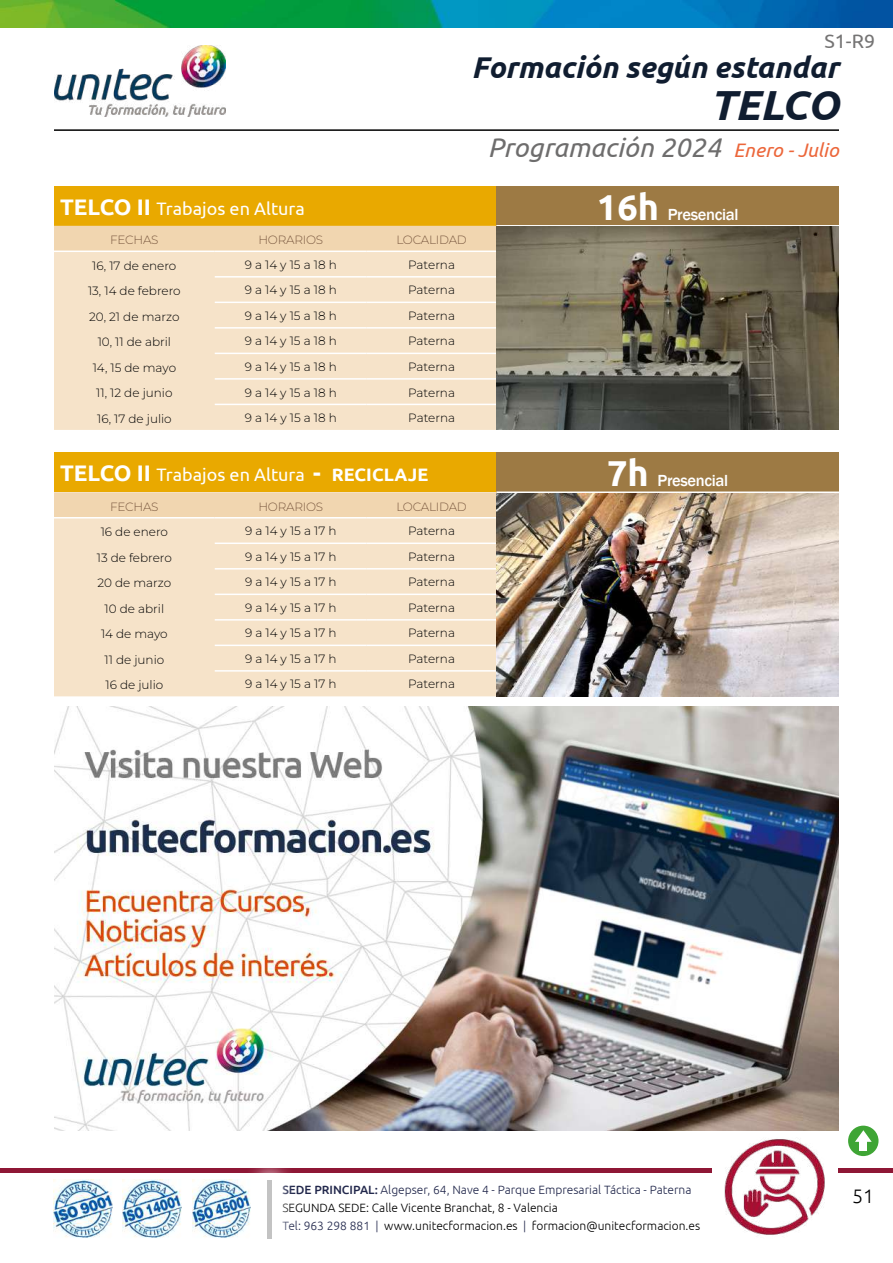
<style>
.page{position:relative;width:893px;height:1263px;background:#fff}
.page>*{position:absolute;margin:0;border:0;box-sizing:border-box;transform-origin:0 0}
.t1{font:italic 700 42px "Ubuntu";letter-spacing:-.01em;color:#101d30}
.t2{font:italic 700 30px "Ubuntu";color:#101d30}
.t3{font:italic 27px "Ubuntu";color:#6e6d6d}
.t4{font:19.5px "Ubuntu";color:#757474}
.t5{font:300 19.5px "Ubuntu";color:#000}
.t6{font:18px "Ubuntu";color:#fff}
.t7{font:500 16.5px "Franklin Gothic";letter-spacing:-.02em;color:#fff}
.t8{font:300 12px "Montserrat";color:#000}
.t9{font:300 12px/18px "Ubuntu";color:#000}
.t10{font:300 12px "Montserrat";letter-spacing:-.02em;color:#7d5c43}
.s1{font-size:19.5px;color:#ec663a}
.s2{font-weight:700;font-size:22.5px}
.s3{font-family:"Ubuntu";font-weight:700;font-size:36px}
.s4{font-weight:700}
.s5{font-weight:500;color:#21274c}
.s6{font-weight:500;color:#22284c}
.s7{color:#22284c}
</style>
<div class="page">
<div style="left:0;top:1168px;width:893px;height:5px;background:#8e1735"></div>
<div style="left:712px;top:1131px;width:125px;height:111px;background:#fff"></div>
<img style="left:724px;top:1139px;width:101px;height:96px">
<img style="left:0;top:0;width:893px;height:27px">
<img style="left:54px;top:45px;width:171px;height:71px">
<div style="left:243px;top:1156px;width:53px;height:106px;background:#fff"></div>
<div style="left:267px;top:1180px;width:5px;height:58px;background:#c3c3c3"></div>
<img style="left:54px;top:1179px;width:58px;height:59px">
<img style="left:123px;top:1179px;width:59px;height:59px">
<img style="left:192px;top:1179px;width:59px;height:59px">
<img style="left:54px;top:706px;width:785px;height:425px">
<div style="left:848px;top:1125px;width:30px;height:31px;background:#3fa535;border-radius:50%"></div>
<div style="left:860px;top:1139px;width:7px;height:11px;background:#fff"></div>
<svg style="left:855px;top:1130px;width:17px;height:12px"></svg>
<hr style="left:54px;top:129px;width:785px;height:2px;background:#000">
<div style="left:54px;top:186px;width:442px;height:40px;background:#e9a900"></div>
<div style="left:496px;top:186px;width:343px;height:40px;background:#9d7a44"></div>
<div style="left:54px;top:226px;width:442px;height:25px;background:#f1d6b0"></div>
<div style="left:54px;top:252px;width:442px;height:178px;background:#f6e3c9"></div>
<hr style="left:215px;top:276px;width:152px;height:2px;background:#fff">
<hr style="left:367px;top:276px;width:129px;height:2px;background:#fff">
<hr style="left:215px;top:302px;width:152px;height:1px;background:#fff">
<hr style="left:367px;top:302px;width:129px;height:1px;background:#fff">
<hr style="left:215px;top:327px;width:152px;height:2px;background:#fff">
<hr style="left:367px;top:327px;width:129px;height:2px;background:#fff">
<hr style="left:215px;top:353px;width:152px;height:1px;background:#fff">
<hr style="left:367px;top:353px;width:129px;height:1px;background:#fff">
<hr style="left:215px;top:378px;width:152px;height:2px;background:#fff">
<hr style="left:367px;top:378px;width:129px;height:2px;background:#fff">
<hr style="left:215px;top:404px;width:152px;height:1px;background:#fff">
<hr style="left:367px;top:404px;width:129px;height:1px;background:#fff">
<hr style="left:496px;top:225px;width:343px;height:2px;background:#fff">
<img style="left:496px;top:227px;width:343px;height:203px">
<div style="left:54px;top:452px;width:442px;height:40px;background:#e9a900"></div>
<div style="left:496px;top:452px;width:343px;height:40px;background:#9d7a44"></div>
<div style="left:54px;top:492px;width:442px;height:25px;background:#f1d6b0"></div>
<div style="left:54px;top:518px;width:442px;height:178px;background:#f6e3c9"></div>
<hr style="left:215px;top:542px;width:152px;height:2px;background:#fff">
<hr style="left:367px;top:542px;width:129px;height:2px;background:#fff">
<hr style="left:215px;top:568px;width:152px;height:1px;background:#fff">
<hr style="left:367px;top:568px;width:129px;height:1px;background:#fff">
<hr style="left:215px;top:594px;width:152px;height:1px;background:#fff">
<hr style="left:367px;top:594px;width:129px;height:1px;background:#fff">
<hr style="left:215px;top:619px;width:152px;height:2px;background:#fff">
<hr style="left:367px;top:619px;width:129px;height:2px;background:#fff">
<hr style="left:215px;top:645px;width:152px;height:1px;background:#fff">
<hr style="left:367px;top:645px;width:129px;height:1px;background:#fff">
<hr style="left:215px;top:670px;width:152px;height:2px;background:#fff">
<hr style="left:367px;top:670px;width:129px;height:2px;background:#fff">
<hr style="left:496px;top:491px;width:343px;height:2px;background:#fff">
<img style="left:496px;top:493px;width:343px;height:203px">
<h3 class="t4" style="left:824px;top:29px;width:52px">S1-R9</h3>
<h2 class="t2" style="left:471px;top:49px;width:369px">Formación según estandar</h2>
<h1 class="t1" style="left:710px;top:79px;width:130px">TELCO</h1>
<h3 class="t3" style="left:488px;top:131px;width:353px">Programación 2024 <span class="s1">Enero - Julio</span></h3>
<h3 class="t6" style="left:60px;top:197px;width:246px"><span class="s2">TELCO II</span> Trabajos en Altura</h3>
<h3 class="t7" style="left:597px;top:204px;width:143px"><span class="s3">16h</span> Presencial</h3>
<p class="t10" style="left:110px;top:232px;width:50px">FECHAS</p>
<p class="t10" style="left:258px;top:232px;width:66px">HORARIOS</p>
<p class="t10" style="left:396px;top:232px;width:72px">LOCALIDAD</p>
<p class="t8" style="left:92px;top:258px;width:86px">16, 17 de enero</p>
<p class="t8" style="left:245px;top:257px;width:94px">9 a 14 y 15 a 18 h</p>
<p class="t8" style="left:408px;top:257px;width:48px">Paterna</p>
<p class="t8" style="left:88px;top:283px;width:94px">13, 14 de febrero</p>
<p class="t8" style="left:245px;top:282px;width:94px">9 a 14 y 15 a 18 h</p>
<p class="t8" style="left:408px;top:282px;width:48px">Paterna</p>
<p class="t8" style="left:89px;top:309px;width:92px">20, 21 de marzo</p>
<p class="t8" style="left:245px;top:308px;width:94px">9 a 14 y 15 a 18 h</p>
<p class="t8" style="left:408px;top:308px;width:48px">Paterna</p>
<p class="t8" style="left:98px;top:334px;width:75px">10, 11 de abril</p>
<p class="t8" style="left:245px;top:333px;width:94px">9 a 14 y 15 a 18 h</p>
<p class="t8" style="left:408px;top:333px;width:48px">Paterna</p>
<p class="t8" style="left:93px;top:360px;width:85px">14, 15 de mayo</p>
<p class="t8" style="left:245px;top:359px;width:94px">9 a 14 y 15 a 18 h</p>
<p class="t8" style="left:408px;top:359px;width:48px">Paterna</p>
<p class="t8" style="left:96px;top:385px;width:78px">11, 12 de junio</p>
<p class="t8" style="left:245px;top:384px;width:94px">9 a 14 y 15 a 18 h</p>
<p class="t8" style="left:408px;top:384px;width:48px">Paterna</p>
<p class="t8" style="left:97px;top:411px;width:76px">16, 17 de julio</p>
<p class="t8" style="left:245px;top:410px;width:94px">9 a 14 y 15 a 18 h</p>
<p class="t8" style="left:408px;top:410px;width:48px">Paterna</p>
<h3 class="t6" style="left:60px;top:464px;width:370px"><span class="s2">TELCO II</span> Trabajos en Altura <span class="s2">-</span> <span class="s4">RECICLAJE</span></h3>
<h3 class="t7" style="left:607px;top:470px;width:123px"><span class="s3">7h</span> Presencial</h3>
<p class="t10" style="left:110px;top:499px;width:50px">FECHAS</p>
<p class="t10" style="left:258px;top:499px;width:66px">HORARIOS</p>
<p class="t10" style="left:396px;top:499px;width:72px">LOCALIDAD</p>
<p class="t8" style="left:101px;top:524px;width:69px">16 de enero</p>
<p class="t8" style="left:245px;top:523px;width:93px">9 a 14 y 15 a 17 h</p>
<p class="t8" style="left:408px;top:523px;width:48px">Paterna</p>
<p class="t8" style="left:97px;top:550px;width:77px">13 de febrero</p>
<p class="t8" style="left:245px;top:549px;width:93px">9 a 14 y 15 a 17 h</p>
<p class="t8" style="left:408px;top:549px;width:48px">Paterna</p>
<p class="t8" style="left:97px;top:575px;width:75px">20 de marzo</p>
<p class="t8" style="left:245px;top:574px;width:93px">9 a 14 y 15 a 17 h</p>
<p class="t8" style="left:408px;top:574px;width:48px">Paterna</p>
<p class="t8" style="left:105px;top:601px;width:61px">10 de abril</p>
<p class="t8" style="left:245px;top:600px;width:93px">9 a 14 y 15 a 17 h</p>
<p class="t8" style="left:408px;top:600px;width:48px">Paterna</p>
<p class="t8" style="left:101px;top:626px;width:68px">14 de mayo</p>
<p class="t8" style="left:245px;top:625px;width:93px">9 a 14 y 15 a 17 h</p>
<p class="t8" style="left:408px;top:625px;width:48px">Paterna</p>
<p class="t8" style="left:104px;top:652px;width:61px">11 de junio</p>
<p class="t8" style="left:245px;top:651px;width:93px">9 a 14 y 15 a 17 h</p>
<p class="t8" style="left:408px;top:651px;width:48px">Paterna</p>
<p class="t8" style="left:105px;top:677px;width:59px">16 de julio</p>
<p class="t8" style="left:245px;top:676px;width:93px">9 a 14 y 15 a 17 h</p>
<p class="t8" style="left:408px;top:676px;width:48px">Paterna</p>
<p class="t9" style="left:282px;top:1180px;width:419px"><span class="s5">SE</span><span class="s6">DE PRINCIPAL:</span> <span class="s7">Algepser, 64, Nave 4 - Parque Empresarial Táctica - Paterna<br></span>SEGUNDA SEDE: Calle Vicente Branchat, 8 - Valencia<br><span class="s7">Tel: 963 298 881 |</span> www.unitecformacion.es <span class="s7">|</span> formacion@unitecformacion.es</p>
<h3 class="t5" style="left:852px;top:1184px;width:23px">51</h3>
</div>
